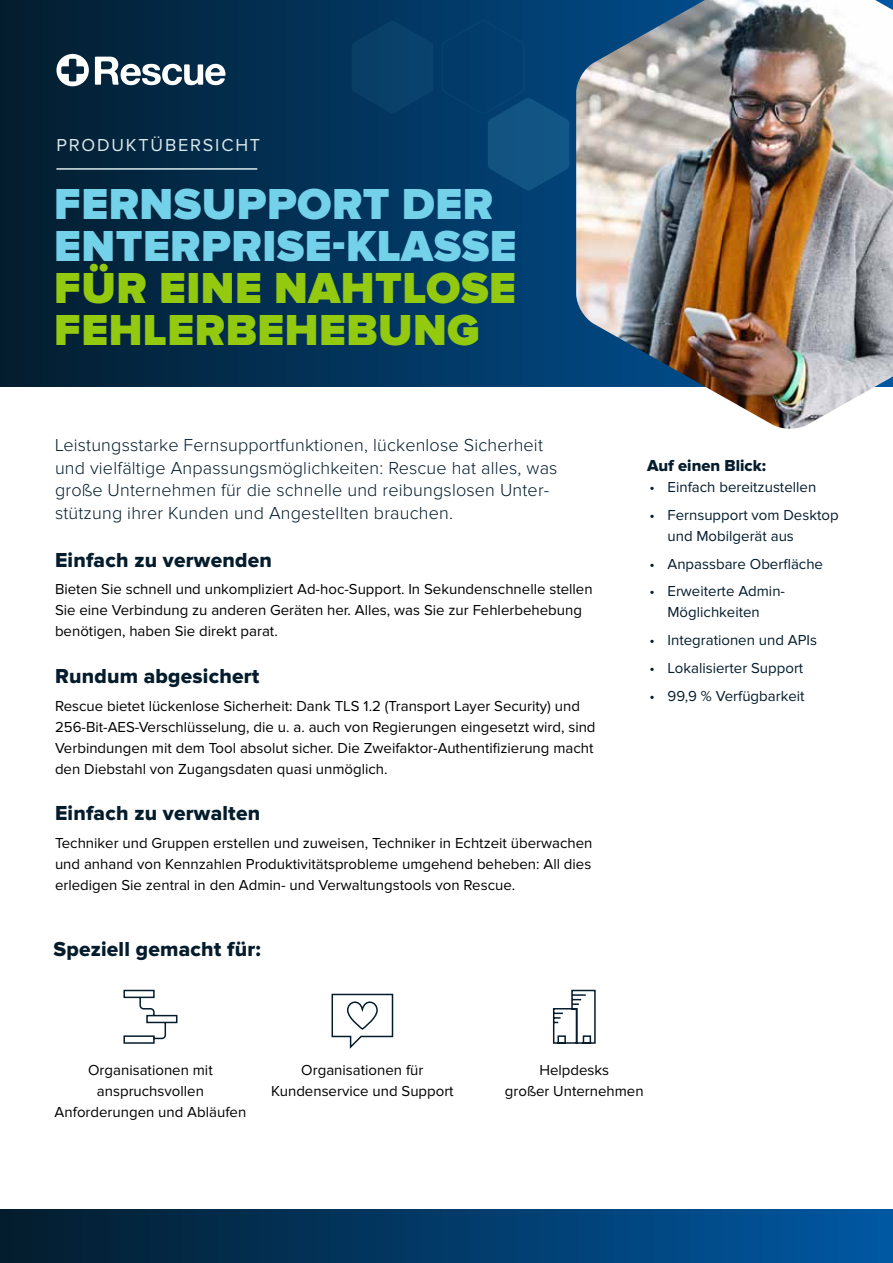
<style>
.page{position:relative;width:893px;height:1263px;background:#fff}
.page>*{position:absolute;margin:0;border:0;box-sizing:border-box;transform-origin:0 0}
.t1{font:900 45px/42px "Proxima Nova";letter-spacing:.01em;color:#74d1ea}
.t2{font:900 45px/42px "Proxima Nova";letter-spacing:.01em;color:#93c90e}
.t3{font:21px "Proxima Nova Extrabld";letter-spacing:.01em;color:#041c2c}
.t4{font:300 18px/22.5px "Proxima Nova";letter-spacing:.01em;color:#041c2c}
.t5{font:18px "Proxima Nova";letter-spacing:.1em;color:#daeaec}
.t6{font:16.5px "Proxima Nova Extrabld";color:#041c2c}
.t7{font:15px/21px "Proxima Nova";color:#000;text-align:center}
.t8{font:15px/21px "Proxima Nova";color:#041c2c}
</style>
<div class="page">
<svg style="left:0;top:0;width:576px;height:387px;background:#022d4f"></svg>
<svg style="left:441px;top:19px;width:128px;height:172px;background:#064373"></svg>
<svg style="left:352px;top:21px;width:81px;height:92px;background:#073e67"></svg>
<hr style="left:57px;top:168px;width:199px;height:2px;background:#daeaec">
<img style="left:576px;top:0;width:317px;height:429px">
<svg style="left:56px;top:54px;width:33px;height:32px"></svg>
<svg style="left:95px;top:57px;width:131px;height:28px"></svg>
<div style="left:0;top:1209px;width:893px;height:54px;background:linear-gradient(to right,#041c2d,#0058a3)"></div>
<svg style="left:331px;top:993px;width:63px;height:56px"></svg>
<svg style="left:552px;top:989px;width:44px;height:55px"></svg>
<svg style="left:123px;top:989px;width:55px;height:55px"></svg>
<p class="t5" style="left:56px;top:135px;width:205px">PRODUKTÜBERSICHT</p>
<h1 class="t1" style="left:54px;top:184px;width:464px">FERNSUPPORT DER<br>ENTERPRISE-KLASSE</h1>
<h1 class="t2" style="left:54px;top:268px;width:463px">FÜR EINE NAHTLOSE<br>FEHLERBEHEBUNG</h1>
<p class="t4" style="left:55px;top:434px;width:504px">Leistungsstarke Fernsupportfunktionen, lückenlose Sicherheit und vielfältige Anpassungsmöglichkeiten: Rescue hat alles, was große Unternehmen für die schnelle und reibungslosen Unter&shy;stützung ihrer Kunden und Angestellten brauchen.</p>
<h2 class="t3" style="left:55px;top:548px;width:218px">Einfach zu verwenden</h2>
<p class="t7" style="left:55px;top:579px;width:539px;text-align:left">Bieten Sie schnell und unkompliziert Ad-hoc-Support. In Sekundenschnelle stellen<br>Sie eine Verbindung zu anderen Geräten her. Alles, was Sie zur Fehlerbehebung benötigen, haben Sie direkt parat.</p>
<h2 class="t3" style="left:55px;top:664px;width:206px">Rundum abgesichert</h2>
<p class="t7" style="left:55px;top:695px;width:542px;text-align:left">Rescue bietet lückenlose Sicherheit: Dank TLS 1.2 (Transport Layer Security) und 256-Bit-AES-Verschlüsselung, die u. a. auch von Regierungen eingesetzt wird, sind Verbindungen mit dem Tool absolut sicher. Die Zweifaktor-Authentifizierung macht den Diebstahl von Zugangsdaten quasi unmöglich.</p>
<h2 class="t3" style="left:55px;top:801px;width:207px">Einfach zu verwalten</h2>
<p class="t7" style="left:55px;top:833px;width:539px;text-align:justify">Techniker und Gruppen erstellen und zuweisen, Techniker in Echtzeit überwachen und anhand von Kennzahlen Produktivitätsprobleme umgehend beheben: All dies erledigen Sie zentral in den Admin- und Verwaltungstools von Rescue.</p>
<h2 class="t3" style="left:54px;top:937px;width:209px">Speziell gemacht für:</h2>
<p class="t6" style="left:647px;top:456px;width:120px">Auf einen Blick:</p>
<p class="t8" style="left:649px;top:477px;width:168px">• Einfach bereitzustellen</p>
<p class="t8" style="left:667px;top:504px;width:173px;text-indent:-18px">• Fernsupport vom Desktop und Mobilgerät aus</p>
<p class="t8" style="left:649px;top:553px;width:175px">• Anpassbare Oberfläche</p>
<p class="t8" style="left:649px;top:581px;width:137px;text-align:center">• Erweiterte Admin-<br>Möglichkeiten</p>
<p class="t8" style="left:649px;top:630px;width:169px">• Integrationen und APIs</p>
<p class="t8" style="left:649px;top:657px;width:155px">• Lokalisierter Support</p>
<p class="t8" style="left:649px;top:685px;width:157px">• 99,9 % Verfügbarkeit</p>
<p class="t7" style="left:55px;top:1060px;width:193px">Organisationen mit anspruchsvollen<br>Anforderungen und Abläufen</p>
<p class="t7" style="left:271px;top:1060px;width:184px">Organisationen für<br>Kundenservice und Support</p>
<p class="t7" style="left:505px;top:1060px;width:140px">Helpdesks<br>großer Unternehmen</p>
</div>
